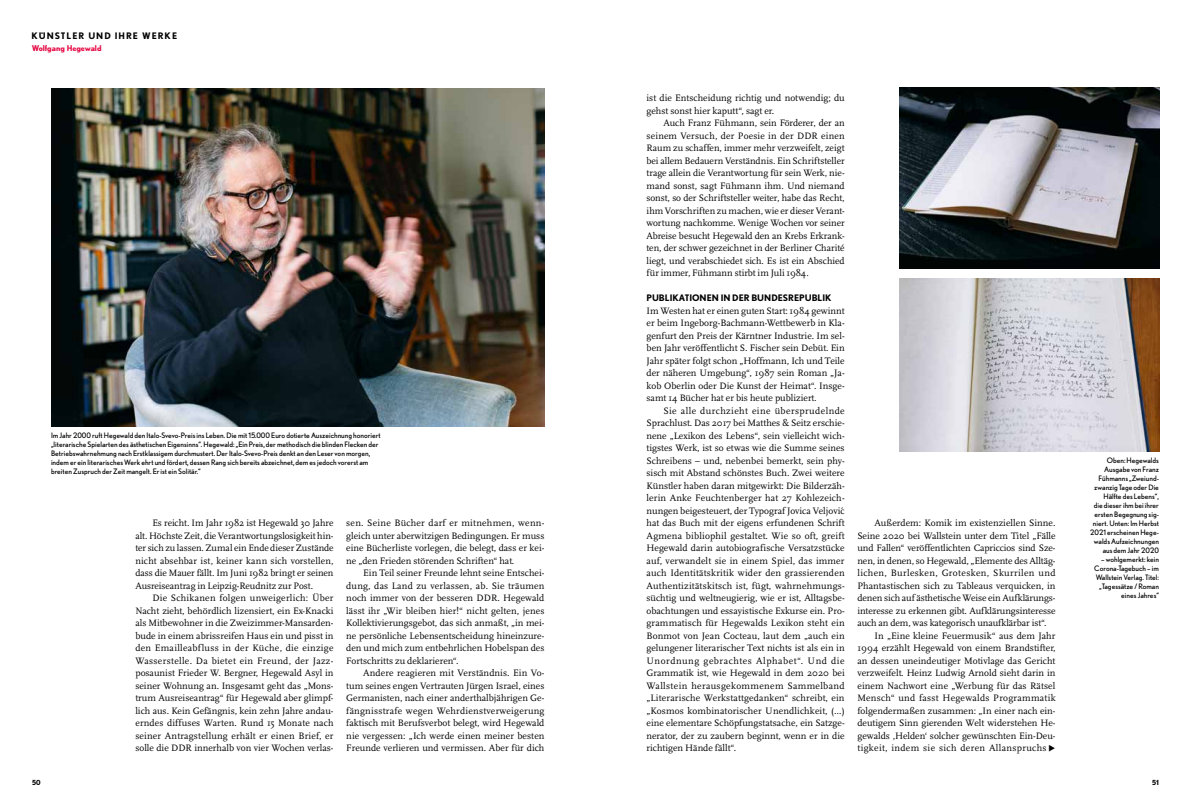
<style>
.page{position:relative;width:1191px;height:808px;background:#fff}
.page>*{position:absolute;margin:0;border:0;box-sizing:border-box;transform-origin:0 0}
.t1{font:9.7px/12.5px "Scala OT";color:#000;text-align:justify}
.t2{font:9.7px "Scala OT";letter-spacing:.035em;color:#000}
.t3{font:9.7px "Scala OT";letter-spacing:.025em;color:#000}
.t4{font:700 9px "Nobel";color:#000}
.t5{font:700 9px "Nobel";letter-spacing:.11em;color:#000}
.t6{font:700 8px "Nobel";color:#e50844}
.t7{font:7.5px/9px "Nobel";color:#000;text-align:right}
.t8{font:700 7px "Nobel";color:#000}
</style>
<div class="page">
<img style="left:51px;top:89px;width:493px;height:337px">
<img style="left:899px;top:88px;width:260px;height:181px">
<img style="left:899px;top:278px;width:260px;height:174px">
<p class="t5" style="left:31px;top:30px;width:147px">KÜNSTLER UND IHRE WERKE</p>
<p class="t6" style="left:32px;top:44px;width:71px">Wolfgang Hegewald</p>
<p class="t7" style="left:51px;top:431px;width:331px;text-align:left">Im Jahr 2000 ruft Hegewald den Italo-Svevo-Preis ins Leben. Die mit 15.000 Euro dotierte Auszeichnung honoriert „literarische Spielarten des ästhetischen Eigensinns“. Hegewald: „Ein Preis, der methodisch die blinden Flecken der Betriebswahrnehmung nach Erstklassigem durchmustert. Der Italo-Svevo-Preis denkt an den Leser von morgen, indem er ein literarisches Werk ehrt und fördert, dessen Rang sich bereits abzeichnet, dem es jedoch vorerst am breiten Zuspruch der Zeit mangelt. Er ist ein Solitär.“</p>
<p class="t1" style="left:135px;top:517px;width:200px;text-indent:17px">Es reicht. Im Jahr 1982 ist Hegewald 30 Jahre alt. Höchste Zeit, die Verantwortungslosigkeit hin&shy;ter sich zu lassen. Zumal ein Ende dieser Zustände nicht absehbar ist, keiner kann sich vorstellen, dass die Mauer fällt. Im Juni 1982 bringt er seinen Ausreiseantrag in Leipzig-Reudnitz zur Post.</p>
<p class="t1" style="left:135px;top:592px;width:200px;text-indent:17px">Die Schikanen folgen unweigerlich: Über Nacht zieht, behördlich lizensiert, ein Ex-Knacki als Mitbewohner in die Zweizimmer-Mansarden&shy;bude in einem abrissreifen Haus ein und pisst in den Emailleabfluss in der Küche, die einzige Wasserstelle. Da bietet ein Freund, der Jazz&shy;posaunist Frieder W. Bergner, Hegewald Asyl in seiner Wohnung an. Insgesamt geht das „Mons&shy;trum Ausreiseantrag“ für Hegewald aber glimpf&shy;lich aus. Kein Gefängnis, kein zehn Jahre andau&shy;erndes diffuses Warten. Rund 15 Monate nach seiner Antragstellung erhält er einen Brief, er solle die DDR innerhalb von vier Wochen verlas-</p>
<p class="t1" style="left:346px;top:517px;width:200px">sen. Seine Bücher darf er mitnehmen, wenn&shy;gleich unter aberwitzigen Bedingungen. Er muss eine Bücherliste vorlegen, die belegt, dass er kei&shy;ne „den Frieden störenden Schriften“ hat.</p>
<p class="t1" style="left:346px;top:567px;width:200px;text-indent:17px">Ein Teil seiner Freunde lehnt seine Entschei&shy;dung, das Land zu verlassen, ab. Sie träumen noch immer von der besseren DDR. Hegewald lässt ihr „Wir bleiben hier!“ nicht gelten, jenes Kollektivierungsgebot, das sich anmaßt, „in mei&shy;ne persönliche Lebensentscheidung hineinzure&shy;den und mich zum entbehrlichen Hobelspan des Fortschritts zu deklarieren“.</p>
<p class="t1" style="left:346px;top:667px;width:200px;text-indent:17px">Andere reagieren mit Verständnis. Ein Vo&shy;tum seines engen Vertrauten Jürgen Israel, eines Germanisten, nach einer anderthalbjährigen Ge&shy;fängnisstrafe wegen Wehrdienstverweigerung faktisch mit Berufsverbot belegt, wird Hegewald nie vergessen: „Ich werde einen meiner besten Freunde verlieren und vermissen. Aber für dich</p>
<p class="t1" style="left:646px;top:92px;width:200px">ist die Entscheidung richtig und notwendig; du gehst sonst hier kaputt“, sagt er.</p>
<p class="t1" style="left:646px;top:117px;width:200px;text-indent:17px">Auch Franz Fühmann, sein Förderer, der an seinem Versuch, der Poesie in der DDR einen Raum zu schaffen, immer mehr verzweifelt, zeigt bei allem Bedauern Verständnis. Ein Schriftsteller trage allein die Verantwortung für sein Werk, nie&shy;mand sonst, sagt Fühmann ihm. Und niemand sonst, so der Schriftsteller weiter, habe das Recht, ihm Vorschriften zu machen, wie er dieser Verant&shy;wortung nachkomme. Wenige Wochen vor seiner Abreise besucht Hegewald den an Krebs Erkrank&shy;ten, der schwer gezeichnet in der Berliner Charité liegt, und verabschiedet sich. Es ist ein Abschied für immer, Fühmann stirbt im Juli 1984.</p>
<p class="t4" style="left:646px;top:293px;width:187px">PUBLIKATIONEN IN DER BUNDESREPUBLIK</p>
<p class="t1" style="left:646px;top:305px;width:200px">Im Westen hat er einen guten Start: 1984 gewinnt er beim Ingeborg-Bachmann-Wettbewerb in Kla&shy;genfurt den Preis der Kärntner Industrie. Im sel&shy;ben Jahr veröffentlicht S. Fischer sein Debüt. Ein Jahr später folgt schon „Hoffmann, Ich und Teile der näheren Umgebung“, 1987 sein Roman „Ja&shy;kob Oberlin oder Die Kunst der Heimat“. Insge&shy;samt 14 Bücher hat er bis heute publiziert.</p>
<p class="t1" style="left:646px;top:405px;width:200px;text-indent:17px">Sie alle durchzieht eine übersprudelnde Sprachlust. Das 2017 bei Matthes &amp; Seitz erschie&shy;nene „Lexikon des Lebens“, sein vielleicht wich&shy;tigstes Werk, ist so etwas wie die Summe seines Schreibens – und, nebenbei bemerkt, sein phy&shy;sisch mit Abstand schönstes Buch. Zwei weitere Künstler haben daran mitgewirkt: Die Bilderzäh&shy;lerin Anke Feuchtenberger hat 27 Kohlezeich&shy;nungen beigesteuert, der Typograf Jovica Veljović hat das Buch mit der eigens erfundenen Schrift Agmena bibliophil gestaltet. Wie so oft, greift Hegewald darin autobiografische Versatzstücke auf, verwandelt sie in einem Spiel, das immer auch Identitätskritik wider den grassierenden Authentizitätskitsch ist, fügt, wahrnehmungs&shy;süchtig und weltneugierig, wie er ist, Alltagsbe&shy;obachtungen und essayistische Exkurse ein. Pro&shy;grammatisch für Hegewalds Lexikon steht ein Bonmot von Jean Cocteau, laut dem „auch ein gelungener literarischer Text nichts ist als ein in Unordnung gebrachtes Alphabet“. Und die Grammatik ist, wie Hegewald in dem 2020 bei Wallstein herausgekommenem Sammelband „Literarische Werkstattgedanken“ schreibt, ein „Kosmos kombinatorischer Unendlichkeit, (…) eine elementare Schöpfungstatsache, ein Satzge&shy;nerator, der zu zaubern beginnt, wenn er in die richtigen Hände fällt“.</p>
<p class="t1" style="left:874px;top:517px;width:183px">Außerdem: Komik im existenziellen Sinne.</p>
<p class="t1" style="left:857px;top:530px;width:200px">Seine 2020 bei Wallstein unter dem Titel „Fälle</p>
<p class="t1" style="left:857px;top:542px;width:200px">und Fallen“ veröffentlichten Capriccios sind Sze-</p>
<p class="t1" style="left:857px;top:555px;width:200px">nen, in denen, so Hegewald, „Elemente des Alltäg-</p>
<p class="t2" style="left:857px;top:568px;width:200px">lichen, Burlesken, Grotesken, Skurrilen und</p>
<p class="t1" style="left:857px;top:580px;width:200px">Phantastischen sich zu Tableaus verquicken, in</p>
<p class="t1" style="left:857px;top:592px;width:200px">denen sich auf ästhetische Weise ein Aufklärungs-</p>
<p class="t1" style="left:857px;top:605px;width:200px">interesse zu erkennen gibt. Aufklärungsinteresse</p>
<p class="t1" style="left:857px;top:617px;width:191px">auch an dem, was kategorisch unaufklärbar ist“.</p>
<p class="t1" style="left:874px;top:630px;width:182px">In „Eine kleine Feuermusik“ aus dem Jahr</p>
<p class="t1" style="left:857px;top:642px;width:200px">1994 erzählt Hegewald von einem Brandstifter,</p>
<p class="t1" style="left:857px;top:655px;width:199px">an dessen uneindeutiger Motivlage das Gericht</p>
<p class="t1" style="left:857px;top:667px;width:200px">verzweifelt. Heinz Ludwig Arnold sieht darin in</p>
<p class="t1" style="left:857px;top:680px;width:199px">einem Nachwort eine „Werbung für das Rätsel</p>
<p class="t3" style="left:857px;top:693px;width:200px">Mensch“ und fasst Hegewalds Programmatik</p>
<p class="t1" style="left:857px;top:705px;width:200px">folgendermaßen zusammen: „In einer nach ein-</p>
<p class="t1" style="left:857px;top:717px;width:200px">deutigem Sinn gierenden Welt widerstehen He-</p>
<p class="t1" style="left:857px;top:730px;width:200px">gewalds ,Helden‘ solcher gewünschten Ein-Deu-</p>
<p class="t2" style="left:857px;top:743px;width:191px">tigkeit, indem sie sich deren Allanspruchs</p>
<p class="t7" style="left:1090px;top:455px;width:70px">Oben: Hegewalds<br>Ausgabe von Franz<br>Fühmanns „Zweiund&shy;zwanzig Tage oder Die<br>Hälfte des Lebens“,<br>die dieser ihm bei ihrer ersten Begegnung sig&shy;niert. Unten: Im Herbst<br>2021 erscheinen Hege&shy;walds Aufzeichnungen aus dem Jahr 2020</p>
<p class="t7" style="left:1094px;top:554px;width:66px">– wohlgemerkt: kein<br>Corona-Tagebuch – im<br>Wallstein Verlag. Titel: „Tagessätze / Roman eines Jahres“</p>
<p class="t8" style="left:32px;top:778px;width:10px">50</p>
<p class="t8" style="left:1152px;top:778px;width:8px">51</p>
</div>
